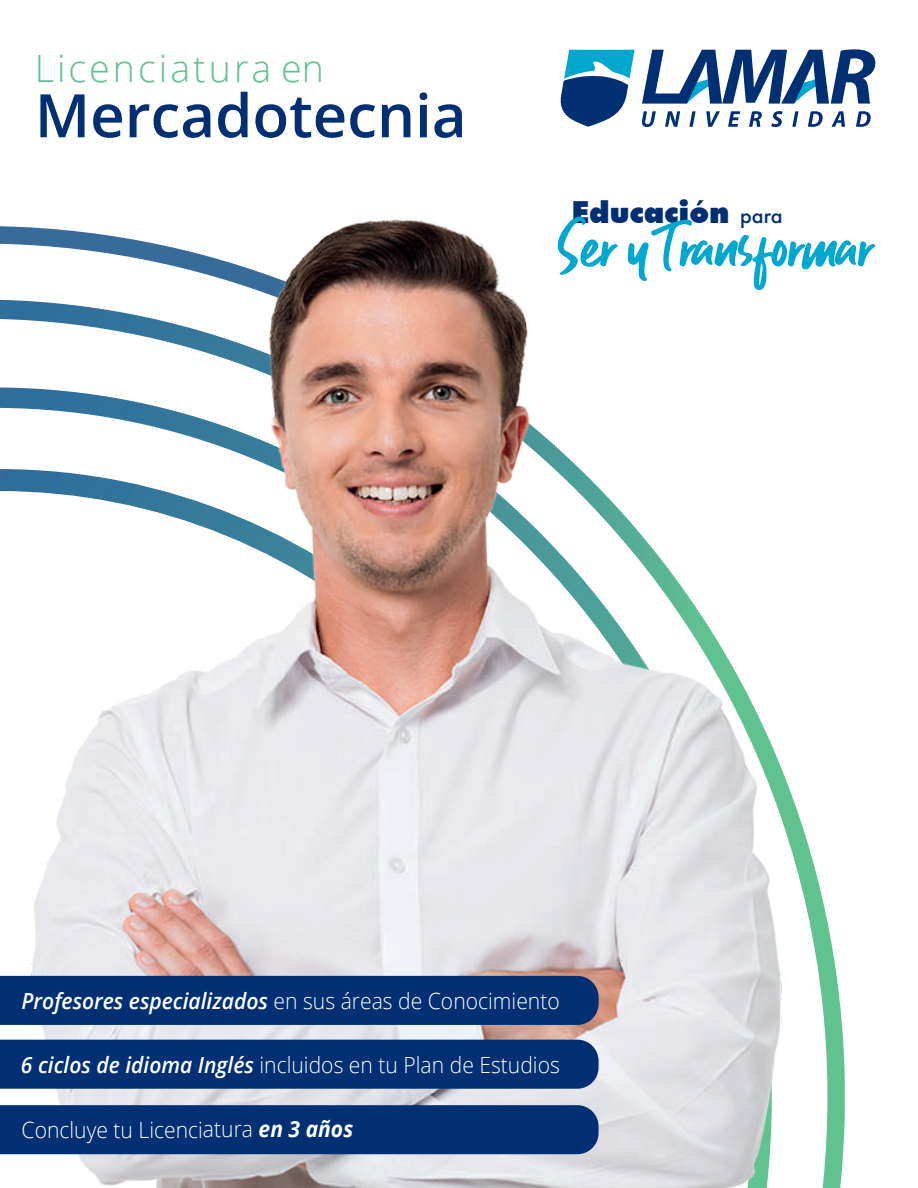
<style>
.page{position:relative;width:918px;height:1188px;background:#fff}
.page>*{position:absolute;margin:0;border:0;box-sizing:border-box;transform-origin:0 0}
.t1{font:60.3px "Guthen Bloots Personal Use";color:#00a7cf}
.t2{font:600 60px "Open Sans";color:#002f73}
.t3{font:300 37.5px "Open Sans";letter-spacing:.08em;color:#60c191}
.t4{font:900 30.45px "Futura BT";color:#002f73}
.t5{font:300 22.35px "Open Sans";color:#fff;scale:.95 1}
.t6{font:italic 600 22.35px "Open Sans";color:#fff;scale:.95 1}
.s1{font-family:"Futura";font-weight:500;font-size:19.65px}
.s2{font-weight:300;font-style:normal}
.s3{font-weight:600;font-style:italic}
.s4{font-weight:700;font-style:italic}
</style>
<div class="page">
<svg style="left:824px;top:906px;width:21px;height:282px"></svg>
<img style="left:0;top:49px;width:824px;height:1139px">
<div style="left:0;top:976px;width:599px;height:49px;background:#002f73"></div>
<div style="left:0;top:1040px;width:599px;height:49px;background:#002f73"></div>
<div style="left:0;top:1105px;width:599px;height:49px;background:#002f73"></div>
<svg style="left:642px;top:49px;width:233px;height:55px"></svg>
<svg style="left:642px;top:111px;width:14px;height:16px"></svg>
<svg style="left:665px;top:111px;width:15px;height:16px"></svg>
<svg style="left:689px;top:111px;width:7px;height:16px"></svg>
<svg style="left:706px;top:111px;width:14px;height:16px"></svg>
<svg style="left:728px;top:111px;width:12px;height:16px"></svg>
<svg style="left:749px;top:111px;width:13px;height:16px"></svg>
<svg style="left:771px;top:111px;width:12px;height:16px"></svg>
<svg style="left:792px;top:111px;width:7px;height:16px"></svg>
<svg style="left:808px;top:111px;width:15px;height:16px"></svg>
<svg style="left:831px;top:111px;width:14px;height:16px"></svg>
<svg style="left:856px;top:111px;width:15px;height:16px"></svg>
<svg style="left:559px;top:50px;width:76px;height:77px"></svg>
<h3 class="t3" style="left:35px;top:42px;width:291px">Licenciatura en</h3>
<h2 class="t2" style="left:35px;top:74px;width:433px">Mercadotecnia</h2>
<h3 class="t4" style="left:571px;top:193px;width:213px">Educación <span class="s1">para</span></h3>
<h1 class="t1" style="left:559px;top:208px;width:315px">Ser y Transformar</h1>
<p class="t6" style="left:22px;top:986px;width:568px">Profesores especializados <span class="s2">en sus áreas de Conocimiento</span></p>
<p class="t5" style="left:21px;top:1050px;width:569px"><span class="s3">6 ciclos de idioma Inglés</span> incluidos en tu Plan de Estudios</p>
<p class="t5" style="left:22px;top:1114px;width:351px">Concluye tu Licenciatura <span class="s4">en 3 años</span></p>
</div>
